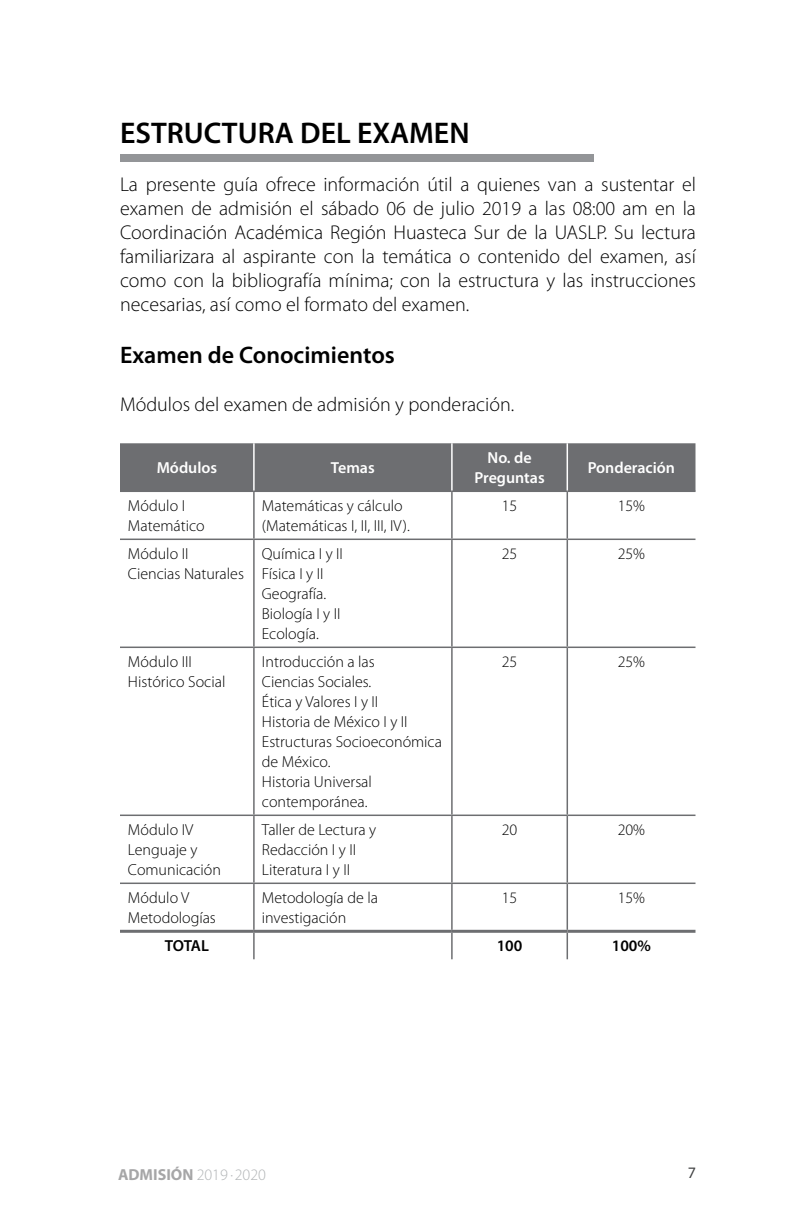
<style>
.page{position:relative;width:792px;height:1224px;background:#fff}
.page>*{position:absolute;margin:0;border:0;box-sizing:border-box;transform-origin:0 0}
.t1{font:600 30px "Myriad Pro";color:#000}
.t2{font:600 24px "Myriad Pro";color:#000}
.t3{font:300 20px/24px "Myriad Pro";color:#000;text-align:justify}
.t4{font:300 16px/20px "Myriad Pro";color:#000}
.t5{font:600 16px/20px "Myriad Pro";color:#fff;text-align:center}
.t6{font:300 16px "Myriad Pro";color:#b1b4b6}
.t7{font:600 16px "Myriad Pro";color:#000}
.t8{font:16px "Myriad Pro";color:#404142}
.s1{font-weight:700;color:#a6a6a7}
</style>
<div class="page">
<div style="left:120px;top:155px;width:474px;height:7px;background:#939598"></div>
<div style="left:120px;top:443px;width:576px;height:48px;background:#6d6e71"></div>
<hr style="left:120px;top:491px;width:134px;height:1px;background:#6d6e71">
<hr style="left:254px;top:491px;width:198px;height:1px;background:#6d6e71">
<hr style="left:253px;top:492px;width:2px;height:47px;background:#6d6e71">
<hr style="left:452px;top:491px;width:115px;height:1px;background:#6d6e71">
<hr style="left:451px;top:492px;width:2px;height:47px;background:#6d6e71">
<hr style="left:567px;top:491px;width:128px;height:1px;background:#6d6e71">
<hr style="left:567px;top:492px;width:1px;height:47px;background:#6d6e71">
<hr style="left:120px;top:539px;width:134px;height:1px;background:#6d6e71">
<hr style="left:254px;top:539px;width:198px;height:1px;background:#6d6e71">
<hr style="left:253px;top:540px;width:2px;height:107px;background:#6d6e71">
<hr style="left:452px;top:539px;width:115px;height:1px;background:#6d6e71">
<hr style="left:451px;top:540px;width:2px;height:107px;background:#6d6e71">
<hr style="left:567px;top:539px;width:128px;height:1px;background:#6d6e71">
<hr style="left:567px;top:540px;width:1px;height:107px;background:#6d6e71">
<hr style="left:120px;top:647px;width:134px;height:1px;background:#6d6e71">
<hr style="left:254px;top:647px;width:198px;height:1px;background:#6d6e71">
<hr style="left:253px;top:648px;width:2px;height:167px;background:#6d6e71">
<hr style="left:452px;top:647px;width:115px;height:1px;background:#6d6e71">
<hr style="left:451px;top:648px;width:2px;height:167px;background:#6d6e71">
<hr style="left:567px;top:647px;width:128px;height:1px;background:#6d6e71">
<hr style="left:567px;top:648px;width:1px;height:167px;background:#6d6e71">
<hr style="left:120px;top:815px;width:134px;height:1px;background:#6d6e71">
<hr style="left:254px;top:815px;width:198px;height:1px;background:#6d6e71">
<hr style="left:253px;top:816px;width:2px;height:67px;background:#6d6e71">
<hr style="left:452px;top:815px;width:115px;height:1px;background:#6d6e71">
<hr style="left:451px;top:816px;width:2px;height:67px;background:#6d6e71">
<hr style="left:567px;top:815px;width:128px;height:1px;background:#6d6e71">
<hr style="left:567px;top:816px;width:1px;height:67px;background:#6d6e71">
<hr style="left:120px;top:883px;width:134px;height:1px;background:#6d6e71">
<hr style="left:254px;top:883px;width:198px;height:1px;background:#6d6e71">
<hr style="left:253px;top:884px;width:2px;height:46px;background:#6d6e71">
<hr style="left:452px;top:883px;width:115px;height:1px;background:#6d6e71">
<hr style="left:451px;top:884px;width:2px;height:46px;background:#6d6e71">
<hr style="left:567px;top:883px;width:128px;height:1px;background:#6d6e71">
<hr style="left:567px;top:884px;width:1px;height:46px;background:#6d6e71">
<hr style="left:253px;top:933px;width:2px;height:26px;background:#6d6e71">
<hr style="left:451px;top:933px;width:2px;height:26px;background:#6d6e71">
<svg style="left:567px;top:933px;width:1px;height:26px"></svg>
<hr style="left:120px;top:930px;width:134px;height:3px;background:#6d6e71">
<hr style="left:254px;top:930px;width:198px;height:3px;background:#6d6e71">
<hr style="left:452px;top:930px;width:115px;height:3px;background:#6d6e71">
<hr style="left:567px;top:930px;width:128px;height:3px;background:#6d6e71">
<hr style="left:253px;top:443px;width:2px;height:48px;background:#fff">
<hr style="left:451px;top:443px;width:2px;height:48px;background:#fff">
<hr style="left:567px;top:443px;width:1px;height:48px;background:#fff">
<h1 class="t1" style="left:120px;top:113px;width:351px">ESTRUCTURA DEL EXAMEN</h1>
<p class="t3" style="left:120px;top:172px;width:578px">La presente guía ofrece información útil a quienes van a sustentar el examen de admisión el sábado 06 de julio 2019 a las 08:00 am en la Coordinación Académica Región Huasteca Sur de la UASLP. Su lectura familiarizara al aspirante con la temática o contenido del examen, así como con la bibliografía mínima; con la estructura y las instrucciones necesarias, así como el formato del examen.</p>
<h2 class="t2" style="left:120px;top:340px;width:276px">Examen de Conocimientos</h2>
<p class="t3" style="left:120px;top:392px;width:396px">Módulos del examen de admisión y ponderación.</p>
<p class="t5" style="left:157px;top:458px;width:62px">Módulos</p>
<p class="t5" style="left:331px;top:458px;width:45px">Temas</p>
<p class="t5" style="left:474px;top:448px;width:72px">No. de<br>Preguntas</p>
<p class="t5" style="left:588px;top:458px;width:89px">Ponderación</p>
<p class="t4" style="left:128px;top:496px;width:78px">Módulo I<br>Matemático</p>
<p class="t4" style="left:262px;top:496px;width:150px">Matemáticas y cálculo (Matemáticas I, II, III, IV).</p>
<p class="t4" style="left:502px;top:496px;width:17px">15</p>
<p class="t4" style="left:618px;top:496px;width:29px">15%</p>
<p class="t4" style="left:128px;top:544px;width:118px">Módulo II<br>Ciencias Naturales</p>
<p class="t4" style="left:262px;top:544px;width:83px">Química I y II<br>Física I y II<br>Geografía.<br>Biología I y II<br>Ecología.</p>
<p class="t4" style="left:502px;top:544px;width:17px">25</p>
<p class="t4" style="left:618px;top:544px;width:29px">25%</p>
<p class="t4" style="left:128px;top:652px;width:99px">Módulo III<br>Histórico Social</p>
<p class="t4" style="left:262px;top:652px;width:182px">Introducción a las<br>Ciencias Sociales.<br>Ética y Valores I y II<br>Historia de México I y II<br>Estructuras Socioeconómica de México.<br>Historia Universal contemporánea.</p>
<p class="t4" style="left:502px;top:652px;width:17px">25</p>
<p class="t4" style="left:618px;top:652px;width:29px">25%</p>
<p class="t4" style="left:128px;top:820px;width:95px">Módulo IV<br>Lenguaje y<br>Comunicación</p>
<p class="t4" style="left:262px;top:820px;width:116px">Taller de Lectura y<br>Redacción I y II<br>Literatura I y II</p>
<p class="t4" style="left:502px;top:820px;width:17px">20</p>
<p class="t4" style="left:618px;top:820px;width:29px">20%</p>
<p class="t4" style="left:128px;top:888px;width:89px">Módulo V<br>Metodologías</p>
<p class="t4" style="left:262px;top:888px;width:118px">Metodología de la investigación</p>
<p class="t4" style="left:502px;top:888px;width:17px">15</p>
<p class="t4" style="left:618px;top:888px;width:29px">15%</p>
<p class="t7" style="left:165px;top:936px;width:46px">TOTAL</p>
<p class="t7" style="left:497px;top:936px;width:27px">100</p>
<p class="t7" style="left:612px;top:936px;width:41px">100%</p>
<p class="t6" style="left:118px;top:1165px;width:150px"><span class="s1">ADMISIÓN</span> 2019 · 2020</p>
<p class="t8" style="left:688px;top:1163px;width:10px">7</p>
</div>
